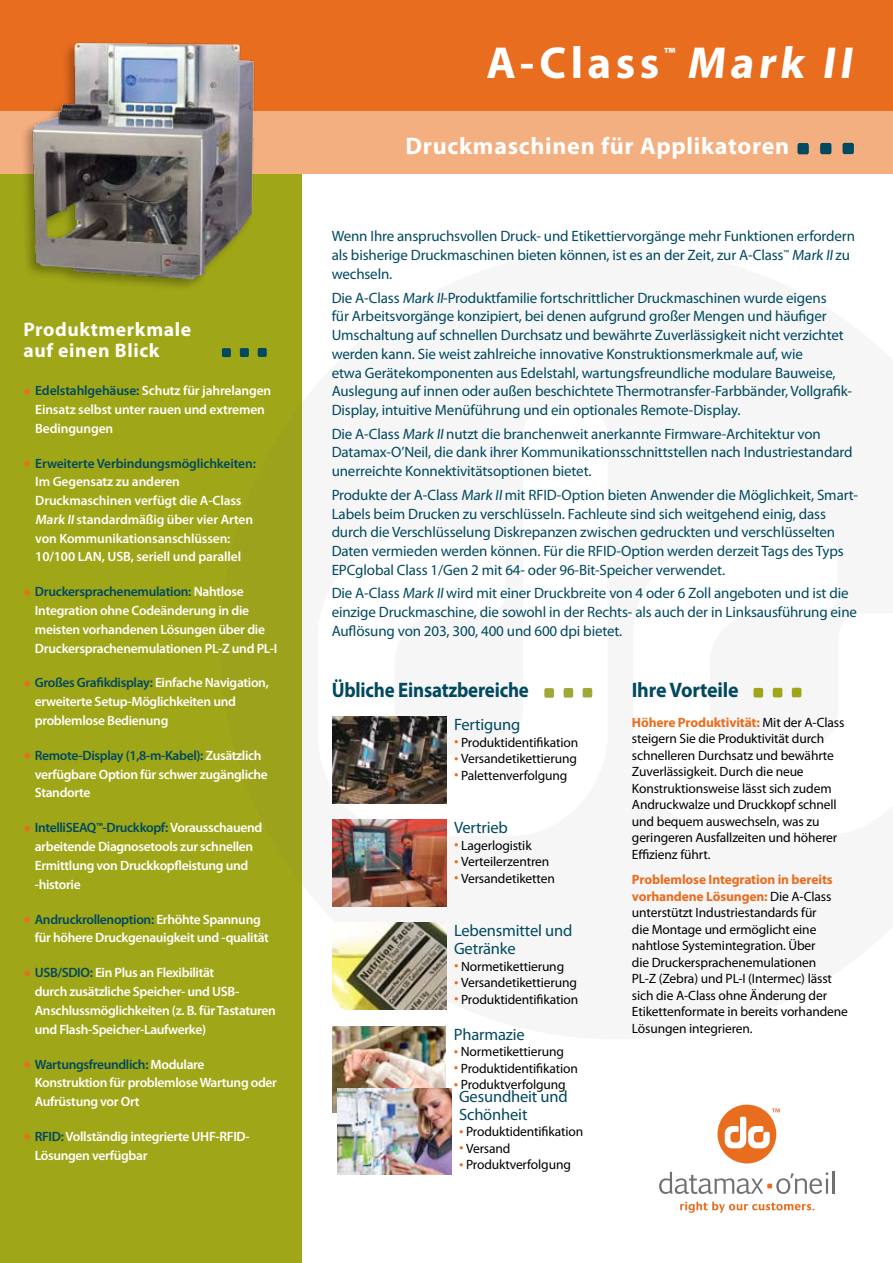
<style>
.page{position:relative;width:893px;height:1263px;background:#fff}
.page>*{position:absolute;margin:0;border:0;box-sizing:border-box;transform-origin:0 0}
.t1{font:700 45px "Myriad Pro";letter-spacing:.1em;color:#fff}
.t2{font:700 24px "Myriad Pro";letter-spacing:.03em;color:#fff}
.t3{font:700 21px "Myriad Pro";letter-spacing:-.01em;color:#004960;scale:.9 1}
.t4{font:700 21px "Myriad Pro";letter-spacing:-.01em;color:#004960;scale:.95 1}
.t5{font:700 19.65px/21px "Myriad Pro";letter-spacing:.03em;color:#fff}
.t6{font:700 18px "Myriad Pro";color:#fff}
.t7{font:16.5px/18px "Myriad Pro";letter-spacing:-.01em;color:#004960}
.t8{font:15px/18.8px "Myriad Pro";letter-spacing:-.01em;color:#004960}
.t9{font:600 13.5px/18.8px "Myriad Pro";letter-spacing:-.025em;color:#fff}
.t10{font:13.5px/16.5px "Myriad Pro";letter-spacing:-.01em;color:#000}
.s1{font-family:"Trade Gothic";font-weight:400;font-size:15px;color:#e96d1f}
.s2{color:#004960}
.s3{font-family:"Trade Gothic";font-size:9px;color:#e96d1f}
.s4{font-weight:700;color:#e96d1f}
</style>
<div class="page">
<div style="left:0;top:136px;width:302px;height:1127px;background:#9fa617"></div>
<svg style="left:544px;top:688px;width:10px;height:10px"></svg>
<svg style="left:564px;top:688px;width:9px;height:10px"></svg>
<svg style="left:583px;top:688px;width:9px;height:9px"></svg>
<img style="left:332px;top:717px;width:114px;height:86px">
<img style="left:332px;top:820px;width:114px;height:86px">
<img style="left:332px;top:923px;width:114px;height:86px">
<img style="left:332px;top:1026px;width:114px;height:86px">
<img style="left:337px;top:1088px;width:114px;height:87px">
<div style="left:0;top:110px;width:893px;height:64px;background:#f4af80"></div>
<div style="left:0;top:0;width:893px;height:111px;background:#e96d1f"></div>
<svg style="left:797px;top:143px;width:12px;height:11px"></svg>
<svg style="left:820px;top:143px;width:11px;height:11px"></svg>
<svg style="left:842px;top:143px;width:12px;height:11px"></svg>
<svg style="left:222px;top:348px;width:9px;height:9px"></svg>
<svg style="left:240px;top:348px;width:9px;height:9px"></svg>
<svg style="left:258px;top:348px;width:9px;height:9px"></svg>
<img style="left:24px;top:42px;width:231px;height:245px">
<svg style="left:753px;top:688px;width:10px;height:9px"></svg>
<svg style="left:773px;top:688px;width:9px;height:9px"></svg>
<svg style="left:792px;top:688px;width:9px;height:9px"></svg>
<div style="left:717px;top:1105px;width:59px;height:58px;background:#e96d1f;border-radius:50%"></div>
<hr style="left:833px;top:1172px;width:2px;height:22px;background:#717074">
<svg style="left:659px;top:1172px;width:169px;height:22px"></svg>
<svg style="left:680px;top:1202px;width:134px;height:11px"></svg>
<svg style="left:725px;top:1108px;width:55px;height:40px"></svg>
<h3 class="t5" style="left:23px;top:318px;width:169px">Produktmerkmale auf einen Blick</h3>
<p class="t9" style="left:35px;top:381px;width:237px;text-indent:-12px"><span class="s1">•</span> <span class="s2">Edelstahlgehäuse:</span> Schutz für jahrelangen<br>Einsatz selbst unter rauen und extremen<br>Bedingungen</p>
<p class="t9" style="left:35px;top:453px;width:222px;text-indent:-12px"><span class="s1">•</span> <span class="s2">Erweiterte Verbindungsmöglichkeiten:<br></span>Im Gegensatz zu anderen Druckmaschinen verfügt die A-Class MarkIIstandardmäßig über vier Arten von Kommunikationsanschlüssen:<br>10/100 LAN, USB, seriell und parallel</p>
<p class="t9" style="left:35px;top:582px;width:244px;text-indent:-11px"><span class="s1">•</span> <span class="s2">Druckersprachenemulation:</span> Nahtlose Integration ohne Codeänderung in die meisten vorhandenen Lösungen über die Druckersprachenemulationen PL-Z und PL-I</p>
<p class="t9" style="left:35px;top:673px;width:236px;text-indent:-11px"><span class="s1">•</span> <span class="s2">Großes Grafikdisplay:</span> Einfache Navigation, erweiterte Setup-Möglichkeiten und problemlose Bedienung</p>
<p class="t9" style="left:35px;top:746px;width:235px;text-indent:-11px"><span class="s1">•</span> <span class="s2">Remote-Display (1,8-m-Kabel):</span> Zusätzlich verfügbare Option für schwer zugängliche<br>Standorte</p>
<p class="t9" style="left:35px;top:818px;width:229px;text-indent:-11px"><span class="s1">•</span> <span class="s2">IntelliSEAQ</span><sup>™</sup><span class="s2">-Druckkopf:</span> Vorausschauend arbeitende Diagnosetools zur schnellen Ermittlung von Druckkopfleistung und -historie</p>
<p class="t9" style="left:35px;top:909px;width:236px;text-indent:-11px"><span class="s1">•</span> <span class="s2">Andruckrollenoption:</span> Erhöhte Spannung für höhere Druckgenauigkeit und -qualität</p>
<p class="t9" style="left:35px;top:963px;width:243px;text-indent:-11px"><span class="s1">•</span> <span class="s2">USB/SDIO:</span> Ein Plus an Flexibilität<br>durch zusätzliche Speicher- und USB-Anschlussmöglichkeiten (z. B. für Tastaturen und Flash-Speicher-Laufwerke)</p>
<p class="t9" style="left:35px;top:1054px;width:244px;text-indent:-11px"><span class="s1">•</span> <span class="s2">Wartungsfreundlich:</span> Modulare<br>Konstruktion für problemlose Wartung oder<br>Aufrüstung vor Ort</p>
<p class="t9" style="left:35px;top:1127px;width:217px;text-indent:-11px"><span class="s1">•</span> <span class="s2">RFID:</span> Vollständig integrierte UHF-RFID-<br>Lösungen verfügbar</p>
<h1 class="t1" style="left:486px;top:34px;width:175px">A-Class</h1>
<p class="t6" style="left:664px;top:42px;width:13px">™</p>
<h1 class="t1" style="left:686px;top:34px;width:174px">Mark II</h1>
<h2 class="t2" style="left:405px;top:130px;width:385px">Druckmaschinen für Applikatoren</h2>
<p class="t8" style="left:332px;top:227px;width:525px">Wenn Ihre anspruchsvollen Druck- und Etikettiervorgänge mehr Funktionen erfordern als bisherige Druckmaschinen bieten können, ist es an der Zeit, zur A-Class<sup>™</sup> MarkIIzu wechseln.</p>
<p class="t8" style="left:332px;top:288px;width:522px">Die A-Class MarkII-Produktfamilie fortschrittlicher Druckmaschinen wurde eigens<br>für Arbeitsvorgänge konzipiert, bei denen aufgrund großer Mengen und häufiger Umschaltung auf schnellen Durchsatz und bewährte Zuverlässigkeit nicht verzichtet werden kann. Sie weist zahlreiche innovative Konstruktionsmerkmale auf, wie<br>etwa Gerätekomponenten aus Edelstahl, wartungsfreundliche modulare Bauweise, Auslegung auf innen oder außen beschichtete Thermotransfer-Farbbänder, Vollgrafik-Display, intuitive Menüführung und ein optionales Remote-Display.</p>
<p class="t8" style="left:332px;top:424px;width:522px">Die A-Class MarkIInutzt die branchenweit anerkannte Firmware-Architektur von<br>Datamax-O’Neil, die dank ihrer Kommunikationsschnittstellen nach Industriestandard unerreichte Konnektivitätsoptionen bietet.</p>
<p class="t8" style="left:332px;top:485px;width:528px">Produkte der A-Class MarkIImit RFID-Option bieten Anwender die Möglichkeit, Smart-Labels beim Drucken zu verschlüsseln. Fachleute sind sich weitgehend einig, dass durch die Verschlüsselung Diskrepanzen zwischen gedruckten und verschlüsselten Daten vermieden werden können. Für die RFID-Option werden derzeit Tags des Typs EPCglobal Class 1/Gen 2 mit 64- oder 96-Bit-Speicher verwendet.</p>
<p class="t8" style="left:332px;top:584px;width:527px">Die A-Class MarkIIwird mit einer Druckbreite von 4 oder 6 Zoll angeboten und ist die einzige Druckmaschine, die sowohl in der Rechts- als auch der in Linksausführung eine<br>Auflösung von 203, 300, 400 und 600 dpi bietet.</p>
<h3 class="t3" style="left:332px;top:676px;width:220px">Übliche Einsatzbereiche</h3>
<p class="t7" style="left:454px;top:715px;width:68px">Fertigung</p>
<p class="t10" style="left:454px;top:734px;width:126px"><span class="s3">•</span> Produktidentifikation</p>
<p class="t10" style="left:454px;top:750px;width:124px"><span class="s3">•</span> Versandetikettierung</p>
<p class="t10" style="left:454px;top:767px;width:115px"><span class="s3">•</span> Palettenverfolgung</p>
<p class="t7" style="left:454px;top:819px;width:56px">Vertrieb</p>
<p class="t10" style="left:454px;top:837px;width:79px"><span class="s3">•</span> Lagerlogistik</p>
<p class="t10" style="left:454px;top:853px;width:97px"><span class="s3">•</span> Verteilerzentren</p>
<p class="t10" style="left:454px;top:870px;width:102px"><span class="s3">•</span> Versandetiketten</p>
<p class="t7" style="left:454px;top:921px;width:120px">Lebensmittel und<br>Getränke</p>
<p class="t10" style="left:454px;top:958px;width:112px"><span class="s3">•</span> Normetikettierung</p>
<p class="t10" style="left:454px;top:974px;width:124px"><span class="s3">•</span> Versandetikettierung</p>
<p class="t10" style="left:454px;top:991px;width:126px"><span class="s3">•</span> Produktidentifikation</p>
<p class="t7" style="left:454px;top:1025px;width:72px">Pharmazie</p>
<p class="t10" style="left:454px;top:1043px;width:112px"><span class="s3">•</span> Normetikettierung</p>
<p class="t10" style="left:454px;top:1060px;width:126px"><span class="s3">•</span> Produktidentifikation</p>
<p class="t10" style="left:454px;top:1076px;width:113px"><span class="s3">•</span> Produktverfolgung</p>
<p class="t7" style="left:459px;top:1087px;width:110px">Gesundheit und<br>Schönheit</p>
<p class="t10" style="left:459px;top:1123px;width:126px"><span class="s3">•</span> Produktidentifikation</p>
<p class="t10" style="left:459px;top:1140px;width:53px"><span class="s3">•</span> Versand</p>
<p class="t10" style="left:459px;top:1156px;width:113px"><span class="s3">•</span> Produktverfolgung</p>
<h3 class="t4" style="left:632px;top:676px;width:114px">Ihre Vorteile</h3>
<p class="t10" style="left:632px;top:714px;width:214px"><span class="s4">Höhere Produktivität:</span> Mit der A-Class steigern Sie die Produktivität durch schnelleren Durchsatz und bewährte Zuverlässigkeit. Durch die neue Konstruktionsweise lässt sich zudem Andruckwalze und Druckkopf schnell und bequem auswechseln, was zu geringeren Ausfallzeiten und höherer Effizienz führt.</p>
<p class="t10" style="left:632px;top:871px;width:218px"><span class="s4">Problemlose Integration in bereits vorhandene Lösungen:</span> Die A-Class unterstützt Industriestandards für<br>die Montage und ermöglicht eine nahtlose Systemintegration. Über<br>die Druckersprachenemulationen<br>PL-Z (Zebra) und PL-I (Intermec) lässt sich die A-Class ohne Änderung der Etikettenformate in bereits vorhandene Lösungen integrieren.</p>
</div>
